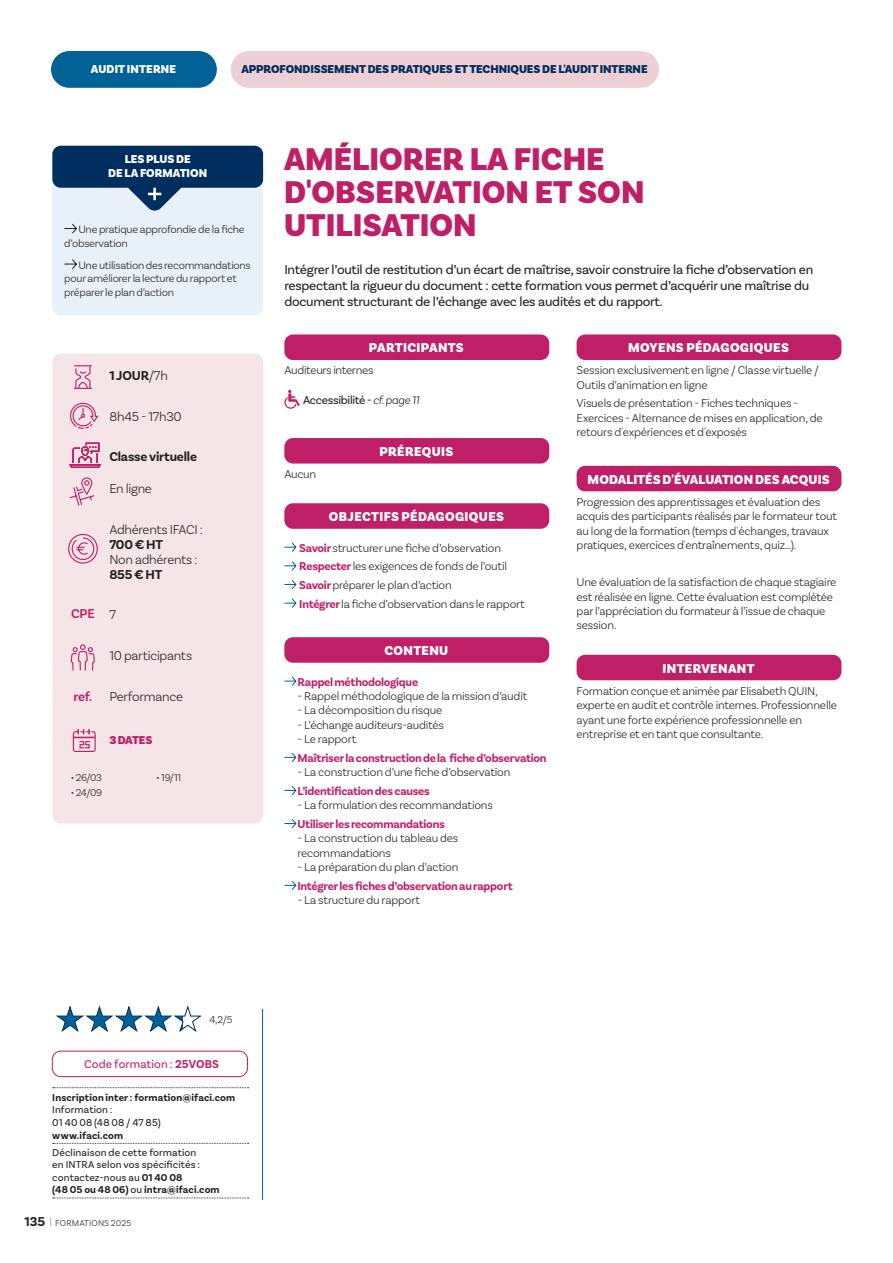
<style>
.page{position:relative;width:893px;height:1263px;background:#fff}
.page>*{position:absolute;margin:0;border:0;box-sizing:border-box;transform-origin:0 0}
.TitreContrInterne{font:900 33px/33px "Basic Sans";color:#bf1f67}
.Chapo2025{font:13.5px/16.2px "Basic Sans";letter-spacing:-.02em;color:#231f20}
.t1{font:300 13.5px/15px "Basic Sans";letter-spacing:-.02em;color:#231f20}
.t2{font:900 13.5px "Basic Sans";letter-spacing:.025em;color:#fff}
.t3{font:900 13.5px "Basic Sans";letter-spacing:.005em;color:#fff}
.t4{font:700 13.5px "Basic Sans";letter-spacing:-.015em;color:#231f20}
.t5{font:600 13.5px "Basic Sans";letter-spacing:-.02em;color:#bf1f67}
.TexteCourant2025{font:300 12px/14.4px "Basic Sans";letter-spacing:-.015em;color:#231f20}
.TexteCourant2025-2{font:700 12px "Basic Sans";letter-spacing:-.02em;color:#bf1f67}
.t6{font:900 12px "Basic Sans";letter-spacing:-.005em;color:#002e5e}
.t7{font:900 12px "Basic Sans";color:#fff}
.t8{font:12px "Basic Sans";letter-spacing:-.025em;color:#231f20}
.t9{font:12px "Basic Sans";letter-spacing:.005em;color:#bf1f67}
.t10{font:900 12px "Basic Sans";letter-spacing:-.025em;color:#bf1f67}
.t11{font:300 11.25px/13.5px "Basic Sans";letter-spacing:-.025em;color:#231f20}
.t12{font:700 10.5px/12.6px "Basic Sans";letter-spacing:.01em;color:#231f20}
.t13{font:10.5px/12.6px "Basic Sans";letter-spacing:.01em;color:#231f20}
.t14{font:300 10.5px "Basic Sans";letter-spacing:-.025em;color:#231f20}
.t15{font:300 9px "Basic Sans";letter-spacing:.015em;color:#231f20}
.s1{font-weight:300}
.s2{font-weight:700}
.s3{font-weight:300;font-style:italic}
.s4{font-weight:700;color:#bf1f67}
.s5{font-weight:400}
.s6{font-weight:700;font-size:13.5px}
.s7{font-weight:100;font-size:13.5px}
</style>
<div class="page">
<div style="left:52px;top:354px;width:211px;height:469px;background:#f5e5e8;border-radius:9px"></div>
<hr style="left:262px;top:1009px;width:1px;height:190px;background:#016298">
<svg style="left:53px;top:1087px;width:196px;height:1px"></svg>
<svg style="left:53px;top:1143px;width:196px;height:1px"></svg>
<svg style="left:53px;top:1197px;width:196px;height:1px"></svg>
<div style="left:52px;top:1051px;width:196px;height:26px;border:1px solid #bf1f67;border-radius:9px"></div>
<div style="left:52px;top:146px;width:211px;height:169px;background:#e8f0f9;border-radius:9px"></div>
<div style="left:52px;top:146px;width:211px;height:42px;background:#002e5e;border-radius:9px"></div>
<svg style="left:64px;top:223px;width:13px;height:11px"></svg>
<svg style="left:64px;top:259px;width:13px;height:10px"></svg>
<svg style="left:126px;top:187px;width:57px;height:24px"></svg>
<svg style="left:74px;top:365px;width:18px;height:24px"></svg>
<svg style="left:70px;top:402px;width:29px;height:27px"></svg>
<svg style="left:69px;top:477px;width:26px;height:29px"></svg>
<div style="left:68px;top:534px;width:30px;height:30px;border:1px solid #bf1f67;border-radius:50%"></div>
<svg style="left:71px;top:537px;width:24px;height:24px"></svg>
<svg style="left:71px;top:644px;width:24px;height:27px"></svg>
<div style="left:284px;top:334px;width:265px;height:26px;background:#bf1f67;border-radius:9px"></div>
<svg style="left:284px;top:390px;width:16px;height:19px"></svg>
<div style="left:284px;top:438px;width:265px;height:26px;background:#bf1f67;border-radius:9px"></div>
<div style="left:284px;top:503px;width:265px;height:26px;background:#bf1f67;border-radius:9px"></div>
<svg style="left:284px;top:542px;width:13px;height:10px"></svg>
<svg style="left:284px;top:561px;width:13px;height:10px"></svg>
<svg style="left:284px;top:580px;width:13px;height:9px"></svg>
<svg style="left:284px;top:598px;width:13px;height:10px"></svg>
<div style="left:284px;top:637px;width:265px;height:26px;background:#bf1f67;border-radius:9px"></div>
<svg style="left:284px;top:676px;width:13px;height:10px"></svg>
<svg style="left:284px;top:752px;width:13px;height:10px"></svg>
<svg style="left:284px;top:786px;width:13px;height:9px"></svg>
<svg style="left:284px;top:819px;width:13px;height:9px"></svg>
<svg style="left:284px;top:880px;width:13px;height:10px"></svg>
<div style="left:577px;top:334px;width:264px;height:26px;background:#bf1f67;border-radius:9px"></div>
<div style="left:577px;top:466px;width:264px;height:25px;background:#bf1f67;border-radius:9px"></div>
<div style="left:577px;top:655px;width:264px;height:25px;background:#bf1f67;border-radius:9px"></div>
<svg style="left:56px;top:1005px;width:145px;height:27px"></svg>
<div style="left:51px;top:51px;width:166px;height:37px;background:#016298;border-radius:18px"></div>
<div style="left:231px;top:51px;width:428px;height:37px;background:#eecfd5;border-radius:18px"></div>
<svg style="left:69px;top:442px;width:32px;height:26px"></svg>
<svg style="left:72px;top:729px;width:24px;height:23px"></svg>
<p class="t7" style="left:91px;top:62px;width:87px">AUDIT INTERNE</p>
<p class="t6" style="left:241px;top:62px;width:408px">APPROFONDISSEMENT DES PRATIQUES ET TECHNIQUES DE L'AUDIT INTERNE</p>
<p class="t7" style="left:125px;top:151px;width:67px">LES PLUS DE</p>
<p class="t7" style="left:108px;top:166px;width:100px">DE LA FORMATION</p>
<p class="t11" style="left:64px;top:223px;width:182px;text-indent:14px">Une pratique approfondie de la fiche d’observation</p>
<p class="t11" style="left:64px;top:258px;width:188px;text-indent:14px">Une utilisation des recommandations pour améliorer la lecture du rapport et préparer le plan d’action</p>
<p class="t5" style="left:71px;top:605px;width:25px">CPE</p>
<p class="t5" style="left:74px;top:688px;width:20px">ref.</p>
<p class="t4" style="left:109px;top:368px;width:60px">1 JOUR<span class="s1">/7h</span></p>
<p class="t1" style="left:109px;top:409px;width:74px">8h45 - 17h30</p>
<p class="t4" style="left:109px;top:449px;width:89px">Classe virtuelle</p>
<p class="t1" style="left:109px;top:481px;width:44px">En ligne</p>
<p class="t1" style="left:109px;top:522px;width:95px">Adhérents IFACI :<br><span class="s2">700 € HT<br></span>Non adhérents :<br><span class="s2">855 € HT</span></p>
<p class="t1" style="left:109px;top:607px;width:8px">7</p>
<p class="t1" style="left:109px;top:648px;width:84px">10 participants</p>
<p class="t1" style="left:109px;top:688px;width:75px">Performance</p>
<p class="t10" style="left:109px;top:733px;width:45px">3 DATES</p>
<p class="t14" style="left:71px;top:771px;width:33px">• 26/03</p>
<p class="t14" style="left:71px;top:786px;width:33px">• 24/09</p>
<p class="t14" style="left:156px;top:771px;width:26px">• 19/11</p>
<p class="TitreContrInterne" style="left:284px;top:144px;width:362px">AMÉLIORER LA FICHE<br>D'OBSERVATION ET SON<br>UTILISATION</p>
<p class="Chapo2025" style="left:284px;top:261px;width:530px">Intégrer l’outil de restitution d’un écart de maîtrise, savoir construire la fiche d’observation en respectant la rigueur du document : cette formation vous permet d’acquérir une maîtrise du document structurant de l’échange avec les audités et du rapport.</p>
<p class="t2" style="left:369px;top:340px;width:96px">PARTICIPANTS</p>
<p class="TexteCourant2025" style="left:284px;top:363px;width:91px">Auditeurs internes</p>
<p class="t8" style="left:303px;top:393px;width:118px">Accessibilité - <span class="s3">cf. page 11</span></p>
<p class="t2" style="left:379px;top:443px;width:76px">PRÉREQUIS</p>
<p class="TexteCourant2025" style="left:284px;top:467px;width:33px">Aucun</p>
<p class="t2" style="left:329px;top:508px;width:177px">OBJECTIFS PÉDAGOGIQUES</p>
<p class="TexteCourant2025" style="left:299px;top:540px;width:203px"><span class="s4">Savoir</span> structurer une fiche d’observation</p>
<p class="TexteCourant2025" style="left:299px;top:559px;width:209px"><span class="s4">Respecter</span> les exigences de fonds de l’outil</p>
<p class="TexteCourant2025" style="left:299px;top:578px;width:154px"><span class="s4">Savoir</span> préparer le plan d’action</p>
<p class="TexteCourant2025" style="left:299px;top:596px;width:227px"><span class="s4">Intégrer</span> la fiche d’observation dans le rapport</p>
<p class="t2" style="left:384px;top:642px;width:65px">CONTENU</p>
<p class="TexteCourant2025-2" style="left:298px;top:674px;width:122px">Rappel méthodologique</p>
<p class="TexteCourant2025" style="left:298px;top:689px;width:231px">- Rappel méthodologique de la mission d’audit</p>
<p class="TexteCourant2025" style="left:298px;top:703px;width:146px">- La décomposition du risque</p>
<p class="TexteCourant2025" style="left:298px;top:717px;width:148px">- L’échange auditeurs-audités</p>
<p class="TexteCourant2025" style="left:298px;top:732px;width:60px">- Le rapport</p>
<p class="TexteCourant2025-2" style="left:298px;top:751px;width:251px">Maîtriser la construction de la fiche d’observation</p>
<p class="TexteCourant2025" style="left:298px;top:765px;width:214px">- La construction d’une fiche d’observation</p>
<p class="TexteCourant2025-2" style="left:298px;top:784px;width:134px">L’identification des causes</p>
<p class="TexteCourant2025" style="left:298px;top:798px;width:197px">- La formulation des recommandations</p>
<p class="TexteCourant2025-2" style="left:298px;top:817px;width:149px">Utiliser les recommandations</p>
<p class="TexteCourant2025" style="left:298px;top:831px;width:162px">- La construction du tableau des recommandations</p>
<p class="TexteCourant2025" style="left:298px;top:860px;width:162px">- La préparation du plan d’action</p>
<p class="TexteCourant2025-2" style="left:298px;top:879px;width:217px">Intégrer les fiches d’observation au rapport</p>
<p class="TexteCourant2025" style="left:298px;top:893px;width:124px">- La structure du rapport</p>
<p class="t2" style="left:628px;top:340px;width:162px">MOYENS PÉDAGOGIQUES</p>
<p class="TexteCourant2025" style="left:577px;top:363px;width:244px">Session exclusivement en ligne / Classe virtuelle /<br>Outils d’animation en ligne</p>
<p class="TexteCourant2025" style="left:577px;top:396px;width:248px">Visuels de présentation - Fiches techniques -<br>Exercices - Alternance de mises en application, de retours d'expériences et d'exposés</p>
<p class="t3" style="left:588px;top:471px;width:243px">MODALITÉS D'ÉVALUATION DES ACQUIS</p>
<p class="TexteCourant2025" style="left:577px;top:494px;width:262px">Progression des apprentissages et évaluation des acquis des participants réalisés par le formateur tout au long de la formation (temps d'échanges, travaux pratiques, exercices d'entraînements, quiz…).</p>
<p class="TexteCourant2025" style="left:577px;top:575px;width:261px">Une évaluation de la satisfaction de chaque stagiaire est réalisée en ligne. Cette évaluation est complétée par l’appréciation du formateur à l’issue de chaque session.</p>
<p class="t2" style="left:663px;top:660px;width:93px">INTERVENANT</p>
<p class="TexteCourant2025" style="left:577px;top:683px;width:262px">Formation conçue et animée par Elisabeth QUIN, experte en audit et contrôle internes. Professionnelle ayant une forte expérience professionnelle en entreprise et en tant que consultante.</p>
<p class="t14" style="left:209px;top:1014px;width:25px">4,2/5</p>
<p class="t9" style="left:84px;top:1057px;width:136px">Code formation : <span class="s2">25VOBS</span></p>
<p class="t12" style="left:52px;top:1091px;width:184px">Inscription inter : formation@ifaci.com<br><span class="s5">Information :<br>01 40 08 (48 08 / 47 85)<br></span>www.ifaci.com</p>
<p class="t13" style="left:52px;top:1146px;width:149px">Déclinaison de cette formation en INTRA selon vos spécificités :</p>
<p class="t12" style="left:52px;top:1171px;width:169px"><span class="s5">contactez-nous au</span> 01 40 08<br>(48 05 ou 48 06) <span class="s5">ou</span> intra@ifaci.com</p>
<p class="t15" style="left:24px;top:1218px;width:108px"><span class="s6">135</span> <span class="s7">I</span> FORMATIONS 2025</p>
</div>
